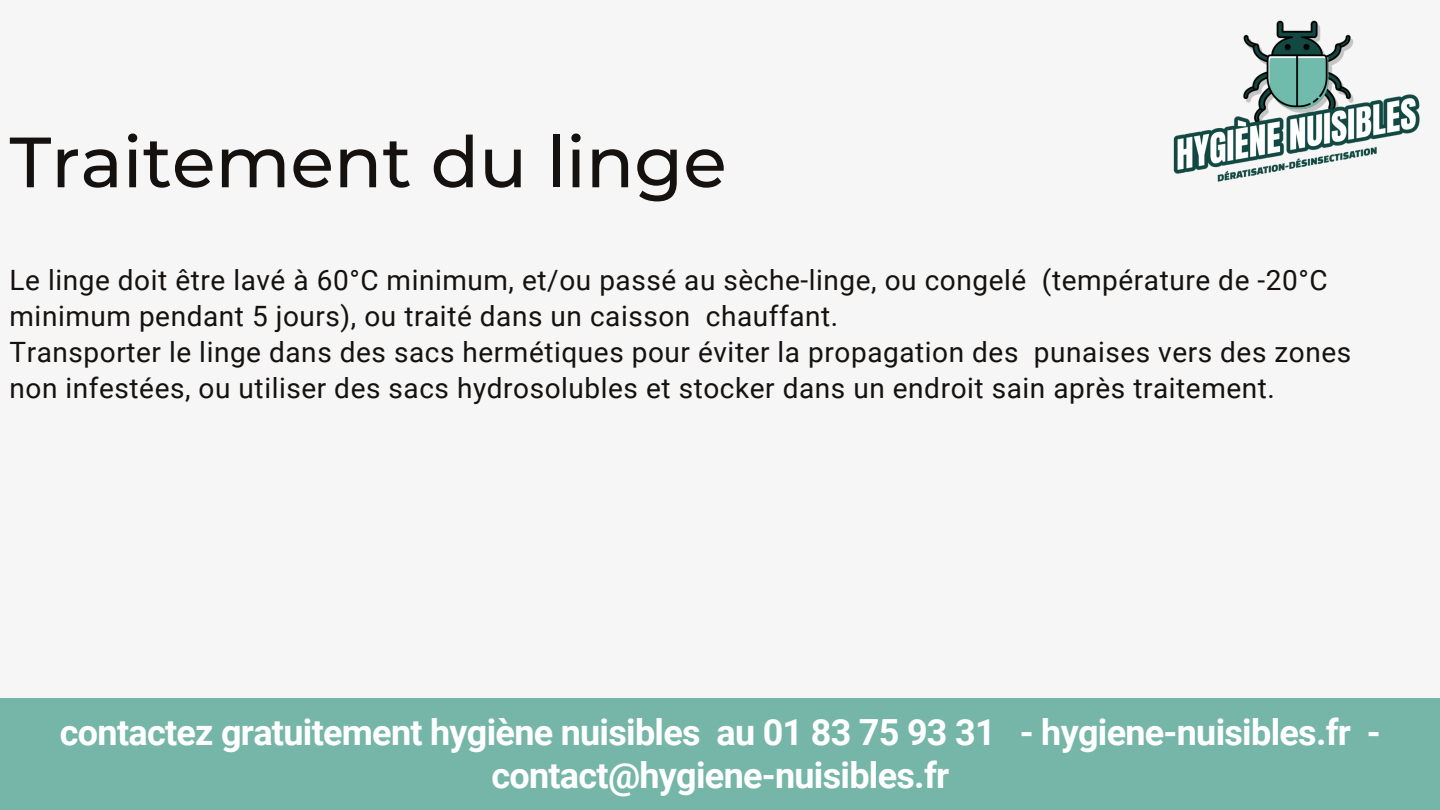
<style>
.page{position:relative;width:1440px;height:810px;background:#f6f6f6}
.page>*{position:absolute;margin:0;border:0;box-sizing:border-box;transform-origin:0 0}
.t1{font:500 71px "Montserrat";color:#14110f}
.t2{font:700 36px/42.8px "Roboto";letter-spacing:-.02em;color:#fff;text-align:center}
.t3{font:28px/36px "Roboto";letter-spacing:.02em;color:#14110f}
</style>
<div class="page">
<div style="left:1px;top:698px;width:1439px;height:112px;background:#75b6a9"></div>
<img style="left:1173px;top:20px;width:247px;height:162px">
<p class="t1" style="left:10px;top:119px;width:719px">Traitement du linge</p>
<p class="t3" style="left:10px;top:263px;width:1320px">Le linge doit être lavé à 60°C minimum, et/ou passé au sèche-linge, ou congelé (température de -20°C minimum pendant 5 jours), ou traité dans un caisson chauffant.</p>
<p class="t3" style="left:10px;top:335px;width:1343px">Transporter le linge dans des sacs hermétiques pour éviter la propagation des punaises vers des zones non infestées, ou utiliser des sacs hydrosolubles et stocker dans un endroit sain après traitement.</p>
<p class="t2" style="left:60px;top:711px;width:1322px">contactez gratuitement hygiène nuisibles au 01 83 75 93 31 - hygiene-nuisibles.fr - contact@hygiene-nuisibles.fr</p>
</div>
